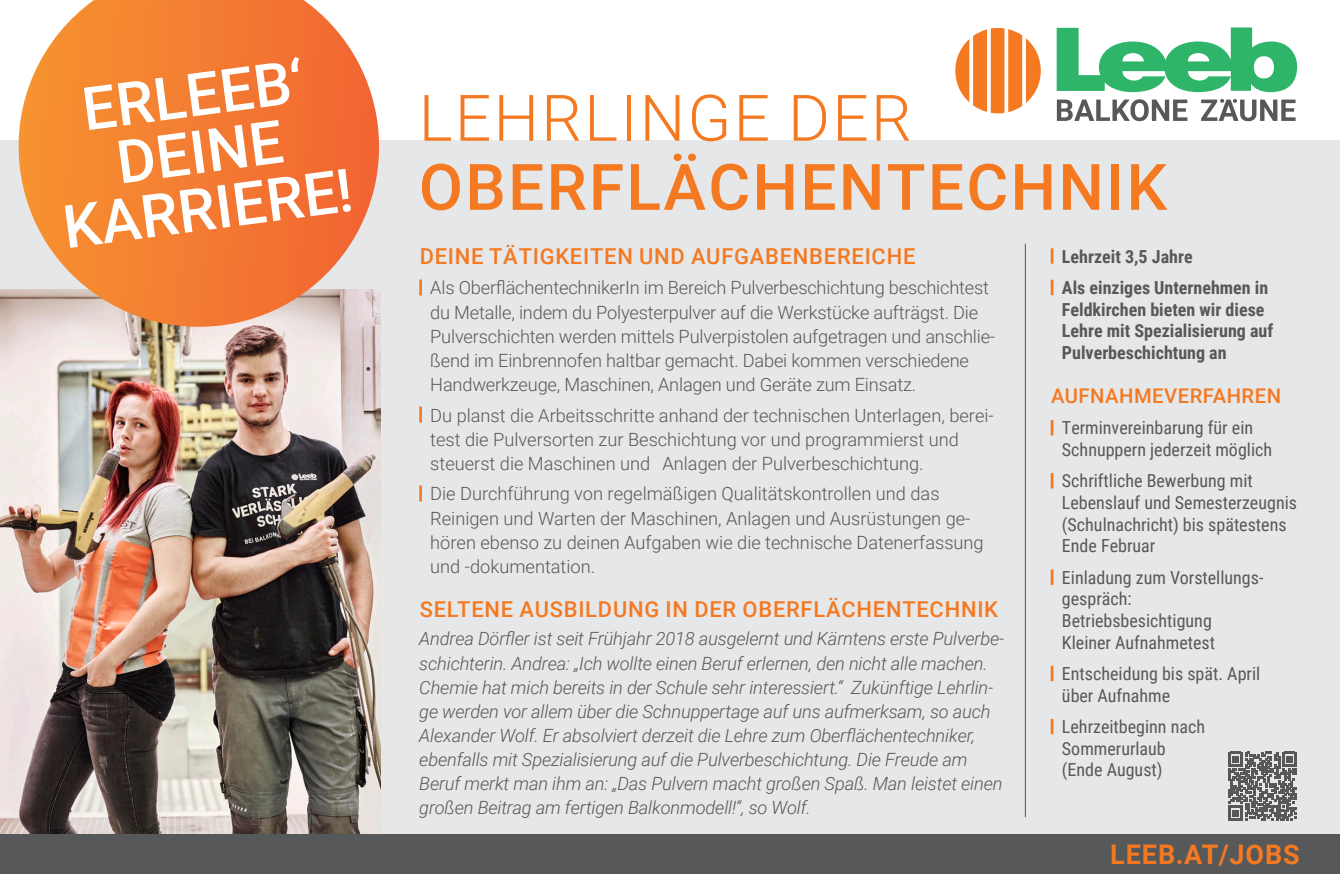
<style>
.page{position:relative;width:1340px;height:874px;background:#fff}
.page>*{position:absolute;margin:0;border:0;box-sizing:border-box;transform-origin:0 0}
.t1{font:500 64.12px "Roboto";letter-spacing:.035em;color:#f47921}
.t2{font:300 64.12px "Roboto";letter-spacing:.035em;color:#f47921}
.t3{font:500 59.85px/57.1px "Roboto";color:#fff;text-align:center}
.t4{font:700 27px "Roboto";letter-spacing:.035em;color:#f47921}
.t5{font:500 21.82px "Roboto";letter-spacing:.035em;color:#f47921}
.t6{font:500 20.25px "Roboto";letter-spacing:.025em;color:#f47921}
.t7{font:300 18.22px/24.1px "Roboto";color:#57585a}
.t8{font:italic 300 18.22px/24.1px "Roboto";letter-spacing:-.01em;color:#57585a}
.t9{font:18px/21.6px "Roboto Condensed";color:#57585a}
.t10{font:700 18px/21.6px "Roboto Condensed";color:#57585a}
</style>
<div class="page">
<div style="left:0;top:140px;width:1339px;height:734px;background:#e6e7e9"></div>
<hr style="left:1050px;top:248px;width:3px;height:16px;background:#f47921">
<hr style="left:1050px;top:280px;width:3px;height:15px;background:#f47921">
<hr style="left:1050px;top:420px;width:3px;height:15px;background:#f47921">
<hr style="left:1050px;top:473px;width:3px;height:15px;background:#f47921">
<hr style="left:1050px;top:569px;width:3px;height:16px;background:#f47921">
<hr style="left:1050px;top:666px;width:3px;height:15px;background:#f47921">
<hr style="left:1050px;top:719px;width:3px;height:15px;background:#f47921">
<img style="left:0;top:290px;width:381px;height:545px">
<svg style="left:12px;top:0;width:369px;height:338px;background:#f09157"></svg>
<svg style="left:1056px;top:27px;width:241px;height:65px"></svg>
<svg style="left:955px;top:28px;width:85px;height:85px"></svg>
<svg style="left:1056px;top:99px;width:131px;height:22px"></svg>
<svg style="left:1201px;top:99px;width:94px;height:22px"></svg>
<div style="left:0;top:835px;width:1339px;height:39px;background:#57585a"></div>
<svg style="left:1228px;top:752px;width:68px;height:68px"></svg>
<hr style="left:419px;top:279px;width:3px;height:16px;background:#f47921">
<hr style="left:419px;top:406px;width:3px;height:17px;background:#f47921">
<hr style="left:419px;top:485px;width:3px;height:16px;background:#f47921">
<hr style="left:1024px;top:244px;width:1px;height:573px;background:#57585a">
<h2 class="t3" style="left:46px;top:82px;width:293px;rotate:-7deg">ERLEEB‘<br>DEINE<br>KARRIERE!</h2>
<h1 class="t2" style="left:419px;top:73px;width:494px">LEHRLINGE DER</h1>
<h1 class="t1" style="left:419px;top:142px;width:749px">OBERFLÄCHENTECHNIK</h1>
<p class="t5" style="left:420px;top:241px;width:497px">DEINE TÄTIGKEITEN UND AUFGABENBEREICHE</p>
<p class="t7" style="left:430px;top:275px;width:566px">Als OberflächentechnikerIn im Bereich Pulverbeschichtung beschichtest du Metalle, indem du Polyesterpulver auf die Werkstücke aufträgst. Die Pulverschichten werden mittels Pulverpistolen aufgetragen und anschlie&shy;ßend im Einbrennofen haltbar gemacht. Dabei kommen verschiedene Handwerkzeuge, Maschinen, Anlagen und Geräte zum Einsatz.</p>
<p class="t7" style="left:430px;top:402px;width:565px">Du planst die Arbeitsschritte anhand der technischen Unterlagen, berei&shy;test die Pulversorten zur Beschichtung vor und programmierst und steuerst die Maschinen und Anlagen der Pulverbeschichtung.</p>
<p class="t7" style="left:430px;top:481px;width:555px">Die Durchführung von regelmäßigen Qualitätskontrollen und das Reinigen und Warten der Maschinen, Anlagen und Ausrüstungen ge&shy;hören ebenso zu deinen Aufgaben wie die technische Datenerfassung und -dokumentation.</p>
<p class="t5" style="left:420px;top:594px;width:580px">SELTENE AUSBILDUNG IN DER OBERFLÄCHENTECHNIK</p>
<p class="t8" style="left:419px;top:626px;width:586px">Andrea Dörfler ist seit Frühjahr 2018 ausgelernt und Kärntens erste Pulverbe&shy;schichterin. Andrea: „Ich wollte einen Beruf erlernen, den nicht alle machen.<br>Chemie hat mich bereits in der Schule sehr interessiert.“ Zukünftige Lehrlin&shy;ge werden vor allem über die Schnuppertage auf uns aufmerksam, so auch Alexander Wolf. Er absolviert derzeit die Lehre zum Oberflächentechniker, ebenfalls mit Spezialisierung auf die Pulverbeschichtung. Die Freude am Beruf merkt man ihm an: „Das Pulvern macht großen Spaß. Man leistet einen großen Beitrag am fertigen Balkonmodell!“, so Wolf.</p>
<p class="t10" style="left:1061px;top:240px;width:208px;line-height:31.5px">Lehrzeit 3,5 Jahre<br>Als einziges Unternehmen in</p>
<p class="t10" style="left:1061px;top:298px;width:213px">Feldkirchen bieten wir diese<br>Lehre mit Spezialisierung auf<br>Pulverbeschichtung an</p>
<p class="t6" style="left:1051px;top:381px;width:231px">AUFNAHMEVERFAHREN</p>
<p class="t9" style="left:1061px;top:416px;width:212px">Terminvereinbarung für ein<br>Schnuppern jederzeit möglich</p>
<p class="t9" style="left:1061px;top:469px;width:236px">Schriftliche Bewerbung mit<br>Lebenslauf und Semesterzeugnis (Schulnachricht) bis spätestens<br>Ende Februar</p>
<p class="t9" style="left:1061px;top:566px;width:203px">Einladung zum Vorstellungs&shy;gespräch:<br>Betriebsbesichtigung<br>Kleiner Aufnahmetest</p>
<p class="t9" style="left:1061px;top:662px;width:200px">Entscheidung bis spät. April über Aufnahme</p>
<p class="t9" style="left:1061px;top:715px;width:145px">Lehrzeitbeginn nach<br>Sommerurlaub (Ende August)</p>
<h3 class="t4" style="left:1110px;top:836px;width:191px">LEEB.AT/JOBS</h3>
</div>
